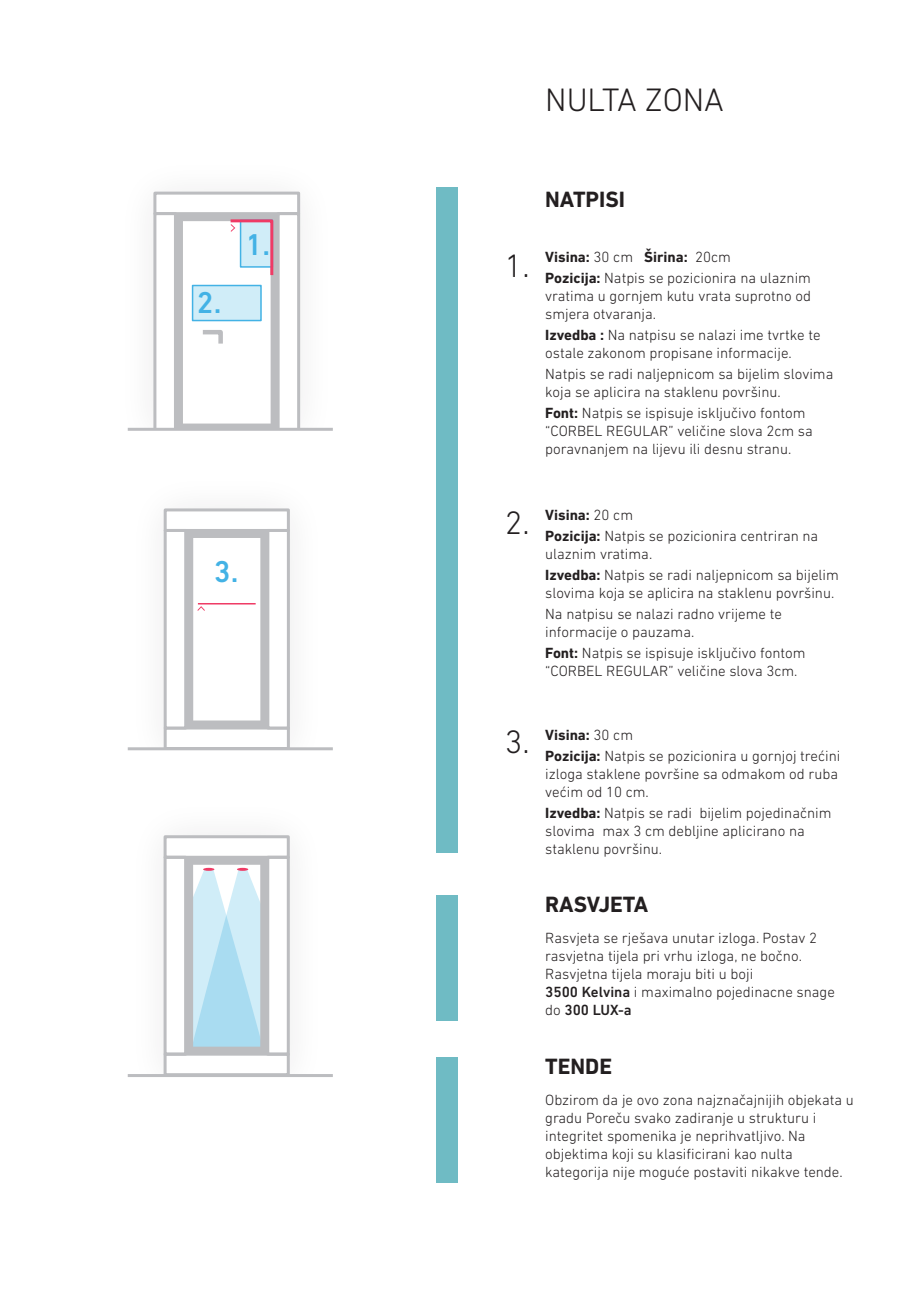
<style>
.page{position:relative;width:919px;height:1289px;background:#fff}
.page>*{position:absolute;margin:0;border:0;box-sizing:border-box;transform-origin:0 0}
.t1{font:300 33px "DIN Next LT Pro";color:#231f20}
.t2{font:500 30.6px "DIN Next LT Pro";color:#43b2e5}
.t3{font:700 22.5px "DIN Next LT Pro";color:#231f20}
.t4{font:300 15px/18px "DIN Next LT Pro";color:#231f20}
.s1{font-weight:700}
.s2{font-size:33px}
.s3{font-weight:500}
</style>
<div class="page">
<div style="left:436px;top:187px;width:22px;height:666px;background:#6fbbc4"></div>
<div style="left:436px;top:895px;width:22px;height:125px;background:#6fbbc4"></div>
<div style="left:436px;top:1057px;width:22px;height:125px;background:#6fbbc4"></div>
<img style="left:127px;top:191px;width:206px;height:240px">
<div style="left:153px;top:192px;width:147px;height:23px;background:#fff;border:3px solid #bcbdc0"></div>
<div style="left:153px;top:212px;width:24px;height:220px;background:#fff;border:3px solid #bcbdc0"></div>
<div style="left:276px;top:212px;width:24px;height:220px;background:#fff;border:3px solid #bcbdc0"></div>
<svg style="left:175px;top:214px;width:103px;height:214px"></svg>
<div style="left:128px;top:429px;width:205px;height:46px;background:#fff"></div>
<hr style="left:128px;top:428px;width:205px;height:3px;background:#bcbdc0">
<div style="left:164px;top:508px;width:126px;height:24px;background:#fff;border:3px solid #bcbdc0"></div>
<div style="left:164px;top:726px;width:126px;height:24px;background:#fff;border:3px solid #bcbdc0"></div>
<div style="left:164px;top:529px;width:23px;height:200px;background:#fff;border:3px solid #bcbdc0"></div>
<div style="left:266px;top:529px;width:24px;height:200px;background:#fff;border:3px solid #bcbdc0"></div>
<svg style="left:186px;top:530px;width:82px;height:198px"></svg>
<hr style="left:198px;top:603px;width:58px;height:1px;background:#ef3b65">
<hr style="left:128px;top:747px;width:205px;height:3px;background:#bcbdc0">
<div style="left:163px;top:835px;width:127px;height:23px;border:3px solid #bcbdc0"></div>
<div style="left:163px;top:1052px;width:127px;height:24px;border:3px solid #bcbdc0"></div>
<div style="left:163px;top:855px;width:24px;height:200px;border:3px solid #bcbdc0"></div>
<div style="left:266px;top:855px;width:24px;height:200px;border:3px solid #bcbdc0"></div>
<svg style="left:186px;top:857px;width:82px;height:197px"></svg>
<hr style="left:128px;top:1074px;width:205px;height:3px;background:#bcbdc0">
<h2 class="t2" style="left:197px;top:284px;width:26px">2.</h2>
<h2 class="t2" style="left:245px;top:226px;width:26px">1.</h2>
<h2 class="t2" style="left:214px;top:554px;width:26px">3.</h2>
<h1 class="t1" style="left:545px;top:81px;width:180px">NULTA ZONA</h1>
<h3 class="t3" style="left:545px;top:186px;width:81px">NATPISI</h3>
<h1 class="t1" style="left:504px;top:247px;width:26px">1.</h1>
<p class="t4" style="left:545px;top:246px;width:267px;line-height:21px"><span class="s1">Visina:</span> 30 cm <span class="s1">Širina:</span> 20cm<br><span class="s1">Pozicija:</span> Natpis se pozicionira na ulaznim</p>
<p class="t4" style="left:545px;top:286px;width:267px">vratima u gornjem kutu vrata suprotno od smjera otvaranja.</p>
<p class="t4" style="left:545px;top:325px;width:277px"><span class="s1">Izvedba :</span> Na natpisu se nalazi ime tvrtke te ostale zakonom propisane informacije.</p>
<p class="t4" style="left:545px;top:364px;width:290px">Natpis se radi naljepnicom sa bijelim slovima koja se aplicira na staklenu površinu.</p>
<p class="t4" style="left:545px;top:403px;width:269px"><span class="s1">Font:</span> Natpis se ispisuje isključivo fontom “CORBEL REGULAR” veličine slova 2cm sa poravnanjem na lijevu ili desnu stranu.</p>
<p class="t4" style="left:545px;top:504px;width:274px;line-height:21px;text-indent:-40px"><span class="s2">2.</span> <span class="s1">Visina:</span> 20 cm<br><span class="s1">Pozicija:</span> Natpis se pozicionira centriran na</p>
<p class="t4" style="left:545px;top:543px;width:295px;line-height:21px">ulaznim vratima.<br><span class="s1">Izvedba:</span> Natpis se radi naljepnicom sa bijelim</p>
<p class="t4" style="left:545px;top:582px;width:291px;line-height:21px">slovima koja se aplicira na staklenu površinu.<br>Na natpisu se nalazi radno vrijeme te</p>
<p class="t4" style="left:545px;top:621px;width:262px;line-height:21px">informacije o pauzama.<br><span class="s1">Font:</span> Natpis se ispisuje isključivo fontom</p>
<p class="t4" style="left:545px;top:662px;width:254px">“CORBEL REGULAR” veličine slova 3cm.</p>
<p class="t4" style="left:545px;top:724px;width:297px;line-height:21px;text-indent:-40px"><span class="s2">3.</span> <span class="s1">Visina:</span> 30 cm<br><span class="s1">Pozicija:</span> Natpis se pozicionira u gornjoj trećini</p>
<p class="t4" style="left:545px;top:765px;width:294px">izloga staklene površine sa odmakom od ruba većim od 10 cm.</p>
<p class="t4" style="left:545px;top:804px;width:288px"><span class="s1">Izvedba:</span> Natpis se radi bijelim pojedinačnim slovima max 3 cm debljine aplicirano na staklenu površinu.</p>
<h3 class="t3" style="left:545px;top:891px;width:105px">RASVJETA</h3>
<p class="t4" style="left:545px;top:929px;width:291px">Rasvjeta se rješava unutar izloga. Postav 2 rasvjetna tijela pri vrhu izloga, ne bočno.<br>Rasvjetna tijela moraju biti u boji<br><span class="s3">3500 Kelvina</span> i maximalno pojedinacne snage do <span class="s3">300 LUX-a</span></p>
<h3 class="t3" style="left:545px;top:1053px;width:68px">TENDE</h3>
<p class="t4" style="left:545px;top:1091px;width:310px">Obzirom da je ovo zona najznačajnijih objekata u gradu Poreču svako zadiranje u strukturu i integritet spomenika je neprihvatljivo. Na objektima koji su klasificirani kao nulta kategorija nije moguće postaviti nikakve tende.</p>
</div>
